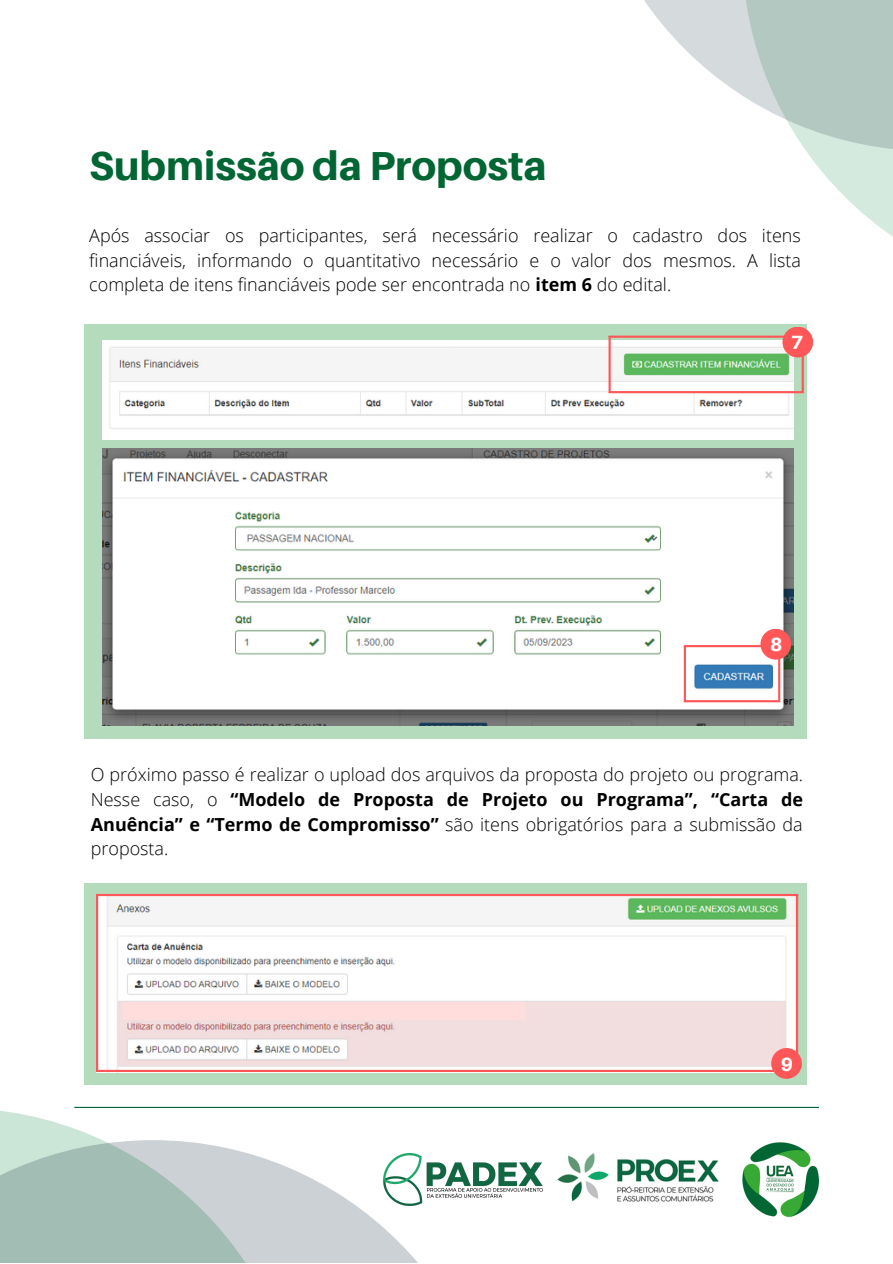
<style>
.page{position:relative;width:893px;height:1264px;background:#fff}
.page>*{position:absolute;margin:0;border:0;box-sizing:border-box;transform-origin:0 0}
.t1{font:800 40.5px "Aileron";color:#016633}
.t2{font:800 19.2px "Aileron";color:#fff}
.t3{font:300 18px/24.8px "Open Sans";color:#000;text-align:justify}
.s1{font-weight:700}
</style>
<div class="page">
<img style="left:557px;top:1153px;width:162px;height:49px">
<img style="left:742px;top:1142px;width:76px;height:74px">
<hr style="left:74px;top:1106px;width:744px;height:1px;background:#016633">
<svg style="left:0;top:1107px;width:304px;height:33px"></svg>
<svg style="left:0;top:1140px;width:417px;height:122px"></svg>
<svg style="left:806px;top:151px;width:86px;height:85px;fill:#d5eade"></svg>
<svg style="left:644px;top:0;width:248px;height:151px"></svg>
<img style="left:383px;top:1153px;width:160px;height:52px">
<div style="left:84px;top:324px;width:722px;height:415px;background:#b4dbbb"></div>
<img style="left:103px;top:340px;width:690px;height:99px">
<img style="left:102px;top:449px;width:691px;height:276px">
<div style="left:84px;top:882px;width:722px;height:202px;background:#b4dbbb"></div>
<img style="left:96px;top:896px;width:700px;height:176px">
<div style="left:124px;top:1002px;width:401px;height:17px;background:#fdd"></div>
<hr style="left:608px;top:338px;width:2px;height:53px;background:#ff5757">
<hr style="left:801px;top:338px;width:2px;height:53px;background:#ff5757">
<hr style="left:608px;top:335px;width:195px;height:3px;background:#ff5757">
<hr style="left:608px;top:391px;width:195px;height:2px;background:#ff5757">
<div style="left:782px;top:327px;width:31px;height:30px;background:#ff5757;border-radius:50%"></div>
<hr style="left:683px;top:647px;width:3px;height:53px;background:#ff5757">
<hr style="left:778px;top:647px;width:2px;height:53px;background:#ff5757">
<hr style="left:683px;top:645px;width:97px;height:2px;background:#ff5757">
<hr style="left:683px;top:700px;width:97px;height:2px;background:#ff5757">
<div style="left:760px;top:628px;width:31px;height:31px;background:#ff5757;border-radius:50%"></div>
<hr style="left:96px;top:896px;width:2px;height:173px;background:#ff5757">
<hr style="left:796px;top:896px;width:2px;height:173px;background:#ff5757">
<hr style="left:96px;top:894px;width:702px;height:2px;background:#ff5757">
<hr style="left:96px;top:1069px;width:702px;height:2px;background:#ff5757">
<div style="left:771px;top:1048px;width:30px;height:30px;background:#ff5757;border-radius:50%"></div>
<p class="t1" style="left:89px;top:141px;width:459px">Submissão da Proposta</p>
<p class="t3" style="left:89px;top:222px;width:713px">Após associar os participantes, será necessário realizar o cadastro dos itens financiáveis, informando o quantitativo necessário e o valor dos mesmos. A lista completa de itens financiáveis pode ser encontrada no <span class="s1">item 6</span> do edital.</p>
<p class="t2" style="left:791px;top:330px;width:14px">7</p>
<p class="t2" style="left:770px;top:632px;width:14px">8</p>
<p class="t3" style="left:91px;top:761px;width:714px">O próximo passo é realizar o upload dos arquivos da proposta do projeto ou programa.<br>Nesse caso, o <span class="s1">“Modelo de Proposta de Projeto ou Programa”, “Carta de Anuência” e “Termo de Compromisso”</span> são itens obrigatórios para a submissão da proposta.</p>
<p class="t2" style="left:780px;top:1051px;width:14px">9</p>
</div>
